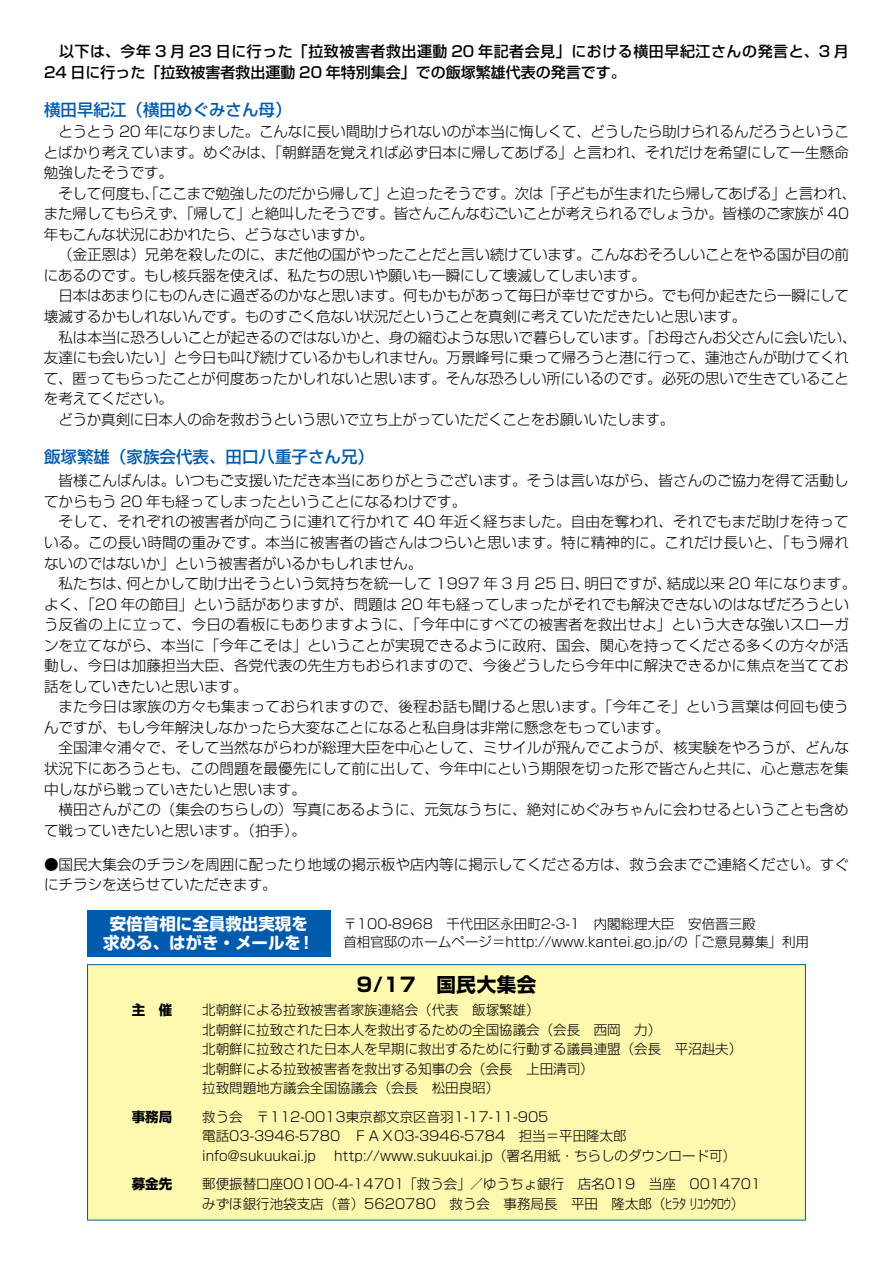
<style>
.page{position:relative;width:893px;height:1263px;background:#fff}
.page>*{position:absolute;margin:0;border:0;box-sizing:border-box;transform-origin:0 0}
.t1{font:700 19.5px "Shin Go Pro";letter-spacing:.03em;color:#000}
.t2{font:500 16.5px "Shin Go Pro";color:#005bac}
.t3{font:700 16.5px/19.5px "Shin Go Pro";color:#fff}
.t4{font:500 15px/21px "Shin Go Pro";letter-spacing:.035em;color:#000}
.t5{font:300 14.55px/20.5px "Shin Go Pro";color:#000}
.t6{font:300 13.5px/19.5px "Shin Go Pro";color:#000}
.t7{font:700 13.5px "Shin Go Pro";color:#000}
</style>
<div class="page">
<div style="left:87px;top:964px;width:719px;height:256px;background:#fff9b0;border:1px solid #005bac"></div>
<div style="left:87px;top:910px;width:243px;height:46px;background:#005bac"></div>
<p class="t4" style="left:44px;top:39px;width:806px;text-indent:15px">以下は、今年 3 月 23 日に行った「拉致被害者救出運動 20 年記者会見」における横田早紀江さんの発言と、3 月<br>24 日に行った「拉致被害者救出運動 20 年特別集会」での飯塚繁雄代表の発言です。</p>
<p class="t2" style="left:44px;top:96px;width:249px">横田早紀江（横田めぐみさん母(</p>
<p class="t5" style="left:44px;top:120px;width:807px;text-align:justify;text-indent:15px">とうとう 20 年になりました。こんなに長い間助けられないのが本当に悔しくて、どうしたら助けられるんだろうということばかり考えています。めぐみは、「朝鮮語を覚えれば必ず日本に帰してあげる」と言われ、それだけを希望にして一生懸命勉強したそうです。</p>
<p class="t5" style="left:44px;top:181px;width:814px;text-indent:15px">そして何度も、「ここまで勉強したのだから帰して」と迫ったそうです。次は「子どもが生まれたら帰してあげる」と言われ、また帰してもらえず、「帰して」と絶叫したそうです。皆さんこんなむごいことが考えられるでしょうか。皆様のご家族が 40年もこんな状況におかれたら、どうなさいますか。</p>
<p class="t5" style="left:44px;top:243px;width:807px;text-indent:14px">（金正恩は）兄弟を殺したのに、まだ他の国がやったことだと言い続けています。こんなおそろしいことをやる国が目の前にあるのです。もし核兵器を使えば、私たちの思いや願いも一瞬にして壊滅してしまいます。</p>
<p class="t5" style="left:44px;top:284px;width:807px;text-indent:14px">日本はあまりにものんきに過ぎるのかなと思います。何もかもがあって毎日が幸せですから。でも何か起きたら一瞬にして壊滅するかもしれないんです。ものすごく危ない状況だということを真剣に考えていただきたいと思います。</p>
<p class="t5" style="left:59px;top:325px;width:799px">私は本当に恐ろしいことが起きるのではないかと、身の縮むような思いで暮らしています。「お母さんお父さんに会いたい、</p>
<p class="t5" style="left:44px;top:345px;width:807px">友達にも会いたい」と今日も叫び続けているかもしれません。万景峰号に乗って帰ろうと港に行って、蓮池さんが助けてくれ</p>
<p class="t5" style="left:44px;top:366px;width:807px">て、匿ってもらったことが何度あったかしれないと思います。そんな恐ろしい所にいるのです。必死の思いで生きていること</p>
<p class="t5" style="left:44px;top:387px;width:131px">を考えてください。</p>
<p class="t5" style="left:58px;top:407px;width:617px">どうか真剣に日本人の命を救おうという思いで立ち上がっていただくことをお願いいたします。</p>
<p class="t2" style="left:44px;top:443px;width:332px">飯塚繁雄（家族会代表、田口八重子さん兄(</p>
<p class="t5" style="left:44px;top:469px;width:806px;text-indent:15px">皆様こんばんは。いつもご支援いただき本当にありがとうございます。そうは言いながら、皆さんのご協力を得て活動してからもう 20 年も経ってしまったということになるわけです。</p>
<p class="t5" style="left:59px;top:510px;width:792px">そして、それぞれの被害者が向こうに連れて行かれて 40 年近く経ちました。自由を奪われ、それでもまだ助けを待って</p>
<p class="t5" style="left:44px;top:530px;width:806px">いる。この長い時間の重みです。本当に被害者の皆さんはつらいと思います。特に精神的に。これだけ長いと、「もう帰れ</p>
<p class="t5" style="left:44px;top:551px;width:380px">ないのではないか」という被害者がいるかもしれません。</p>
<p class="t5" style="left:667px;top:571px;width:191px">結成以来 20 年になります。</p>
<p class="t5" style="left:584px;top:571px;width:89px">明日ですが、</p>
<p class="t5" style="left:126px;top:571px;width:464px">何とかして助け出そうという気持ちを統一して 1997 年 3 月 25 日、</p>
<p class="t5" style="left:44px;top:571px;width:807px;text-indent:15px">私たちは、<br>よく、「20 年の節目」という話がありますが、問題は 20 年も経ってしまったがそれでも解決できないのはなぜだろうという反省の上に立って、今日の看板にもありますように、「今年中にすべての被害者を救出せよ」という大きな強いスローガンを立てながら、本当に「今年こそは」ということが実現できるように政府、国会、関心を持ってくださる多くの方々が活動し、今日は加藤担当大臣、各党代表の先生方もおられますので、今後どうしたら今年中に解決できるかに焦点を当ててお話をしていきたいと思います。</p>
<p class="t5" style="left:44px;top:695px;width:806px;text-indent:15px">また今日は家族の方々も集まっておられますので、後程お話も聞けると思います。「今年こそ」という言葉は何回も使うんですが、もし今年解決しなかったら大変なことになると私自身は非常に懸念をもっています。</p>
<p class="t5" style="left:44px;top:736px;width:806px;text-align:justify;text-indent:15px">全国津々浦々で、そして当然ながらわが総理大臣を中心として、ミサイルが飛んでこようが、核実験をやろうが、どんな状況下にあろうとも、この問題を最優先にして前に出して、今年中にという期限を切った形で皆さんと共に、心と意志を集中しながら戦っていきたいと思います。</p>
<p class="t5" style="left:44px;top:797px;width:806px;text-indent:15px">横田さんがこの（集会のちらしの）写真にあるように、元気なうちに、絶対にめぐみちゃんに会わせるということも含めて戦っていきたいと思います。（拍手。(</p>
<p class="t5" style="left:44px;top:852px;width:806px">●国民大集会のチラシを周囲に配ったり地域の掲示板や店内等に掲示してくださる方は、救う会までご連絡ください。すぐにチラシを送らせていただきます。</p>
<p class="t3" style="left:298px;top:912px;width:18px;text-indent:-188px">安倍首相に全員救出実現を!</p>
<p class="t3" style="left:103px;top:931px;width:200px">求める、はがき・メールを</p>
<p class="t6" style="left:343px;top:913px;width:467px;line-height:18px">〒100-8968　千代田区永田町2-3-1　内閣総理大臣　安倍晋三殿<br>首相官邸のホームページ＝http://www.kantei.go j p. の/ 「ご意見募集」利用</p>
<h1 class="t1" style="left:357px;top:969px;width:181px">9/17　国民大集会</h1>
<p class="t7" style="left:132px;top:999px;width:42px">主　催</p>
<p class="t7" style="left:132px;top:1106px;width:42px">事務局</p>
<p class="t7" style="left:132px;top:1173px;width:42px">募金先</p>
<p class="t6" style="left:202px;top:998px;width:339px">北朝鮮による拉致被害者家族連絡会（代表　飯塚繁雄(</p>
<p class="t6" style="left:202px;top:1018px;width:541px">北朝鮮に拉致された日本人を救出するための全国協議会（会長　西岡　力(<br>北朝鮮に拉致された日本人を早期に救出するために行動する議員連盟（会長　平沼赳夫(北朝鮮による拉致被害者を救出する知事の会（会長　上田清司(<br>拉致問題地方議会全国協議会（会長　松田良昭(</p>
<p class="t6" style="left:202px;top:1105px;width:348px">救う会　〒112-0013東京都文京区音羽1-17-11-905</p>
<p class="t6" style="left:202px;top:1124px;width:535px">電話03-3946-5780　ＦＡＸ03-3946-5784　担当＝平田隆太郎<br>info@sukuukai j p. 　http://www.sukuukai j p. （署名用紙・ちらしのダウンロード可(</p>
<p class="t6" style="left:689px;top:1172px;width:73px">0014701</p>
<p class="t6" style="left:202px;top:1172px;width:475px">郵便振替口座00100-4-14701「救う会」／ゆうちょ銀行　店名019　当座</p>
<p class="t6" style="left:202px;top:1192px;width:543px">みずほ銀行池袋支店（普）5620780　救う会　事務局長　平田　隆太郎（ﾋﾗﾀﾘﾕｳﾀﾛｳ(</p>
</div>
